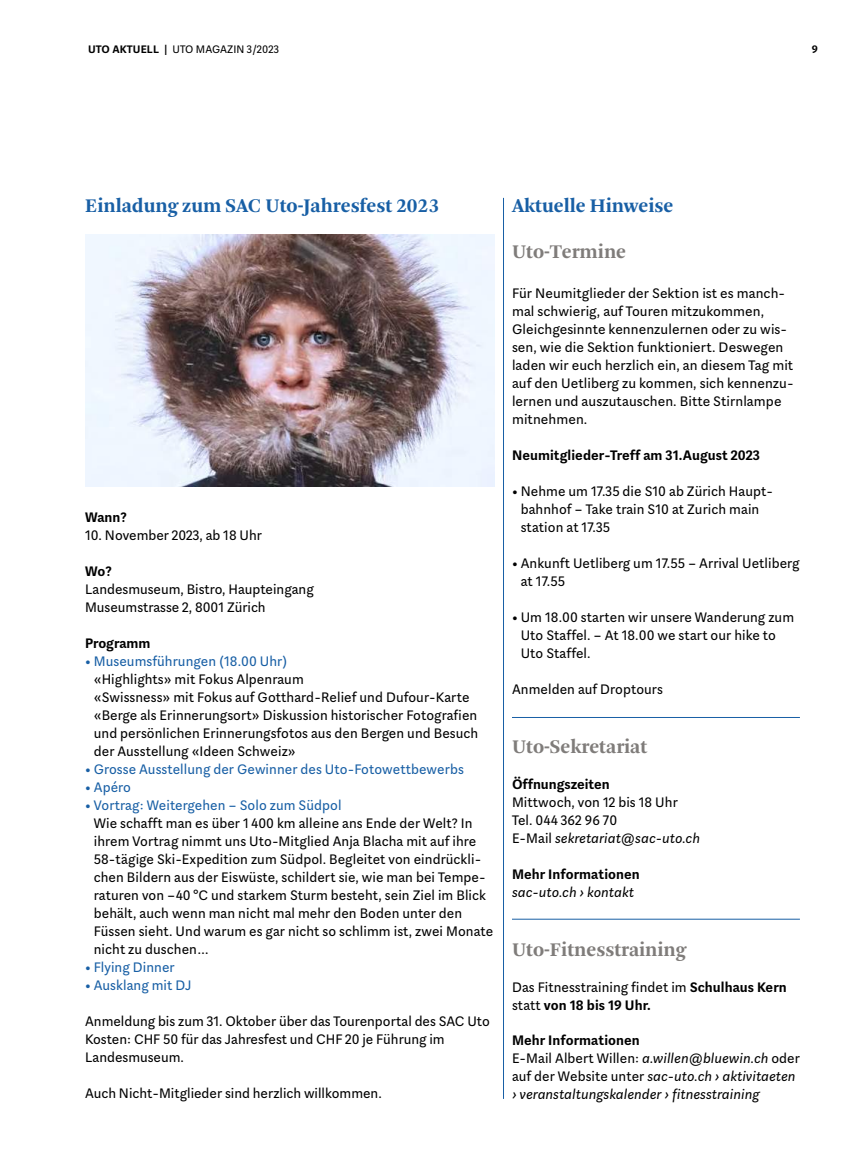
<style>
.page{position:relative;width:851px;height:1149px;background:#fff}
.page>*{position:absolute;margin:0;border:0;box-sizing:border-box;transform-origin:0 0}
.t1{font:700 20.25px "Arnhem";color:#185fa5}
.t2{font:700 20.25px "Arnhem";color:#7f7c7a}
.t3{font:14.25px/18px "Aspen";letter-spacing:.005em;color:#000}
.t4{font:italic 14.25px/18px "Aspen";letter-spacing:.005em;color:#000}
.t5{font:14.25px "Aspen";letter-spacing:.005em;color:#185fa5}
.t6{font:700 14.25px "Aspen";letter-spacing:.005em;color:#000}
.t7{font:11.25px "Aspen";letter-spacing:.01em;color:#000}
.t8{font:700 11.25px "Aspen";color:#000}
.s1{font-weight:700}
.s2{font-style:italic}
.s3{font-weight:700;font-style:normal}
.s4{font-style:normal}
</style>
<div class="page">
<hr style="left:503px;top:198px;width:1px;height:900px;background:#185fa5">
<hr style="left:512px;top:918px;width:287px;height:1px;background:#185fa5">
<hr style="left:512px;top:717px;width:287px;height:1px;background:#185fa5">
<img style="left:85px;top:234px;width:410px;height:252px">
<p class="t7" style="left:88px;top:42px;width:192px"><span class="s1">UTO AKTUELL |</span> UTO MAGAZIN 3/2023</p>
<p class="t8" style="left:811px;top:42px;width:8px">9</p>
<h1 class="t1" style="left:85px;top:195px;width:355px">Einladung zum SAC Uto-Jahresfest 2023</h1>
<p class="t6" style="left:85px;top:507px;width:43px">Wann?</p>
<p class="t3" style="left:85px;top:525px;width:178px">10. November 2023, ab 18 Uhr</p>
<p class="t6" style="left:85px;top:561px;width:28px">Wo?</p>
<p class="t3" style="left:85px;top:579px;width:230px">Landesmuseum, Bistro, Haupteingang<br>Museumstrasse 2, 8001 Zürich</p>
<p class="t6" style="left:85px;top:633px;width:67px">Programm</p>
<p class="t5" style="left:85px;top:651px;width:204px">• Museumsführungen (18.00 Uhr)</p>
<p class="t3" style="left:94px;top:669px;width:386px">«Highlights» mit Fokus Alpenraum<br>«Swissness» mit Fokus auf Gotthard-Relief und Dufour-Karte «Berge als Erinnerungsort» Diskussion historischer Fotografien und persönlichen Erinnerungsfotos aus den Bergen und Besuch der Ausstellung «Ideen Schweiz»</p>
<p class="t5" style="left:85px;top:759px;width:380px">• Grosse Ausstellung der Gewinner des Uto-Fotowettbewerbs</p>
<p class="t5" style="left:85px;top:777px;width:47px">• Apéro</p>
<p class="t5" style="left:85px;top:795px;width:258px">• Vortrag: Weitergehen – Solo zum Südpol</p>
<p class="t3" style="left:94px;top:813px;width:401px">Wie schafft man es über 1 400 km alleine ans Ende der Welt? In ihrem Vortrag nimmt uns Uto-Mitglied Anja Blacha mit auf ihre 58-tägige Ski-Expedition zum Südpol. Begleitet von eindrückli&shy;chen Bildern aus der Eiswüste, schildert sie, wie man bei Tempe&shy;raturen von –40 °C und starkem Sturm besteht, sein Ziel im Blick behält, auch wenn man nicht mal mehr den Boden unter den Füssen sieht. Und warum es gar nicht so schlimm ist, zwei Monate nicht zu duschen…</p>
<p class="t5" style="left:85px;top:957px;width:91px">• Flying Dinner</p>
<p class="t5" style="left:85px;top:975px;width:108px">• Ausklang mit DJ</p>
<p class="t3" style="left:85px;top:1011px;width:406px">Anmeldung bis zum 31. Oktober über das Tourenportal des SAC Uto<br>Kosten: CHF 50 für das Jahresfest und CHF 20 je Führung im<br>Landesmuseum.</p>
<p class="t3" style="left:85px;top:1083px;width:298px">Auch Nicht-Mitglieder sind herzlich willkommen.</p>
<h1 class="t1" style="left:512px;top:195px;width:163px">Aktuelle Hinweise</h1>
<h1 class="t2" style="left:512px;top:240px;width:116px">Uto-Termine</h1>
<p class="t3" style="left:512px;top:284px;width:283px">Für Neumitglieder der Sektion ist es manch&shy;mal schwierig, auf Touren mitzukommen, Gleichgesinnte kennenzulernen oder zu wis&shy;sen, wie die Sektion funktioniert. Deswegen laden wir euch herzlich ein, an diesem Tag mit auf den Uetliberg zu kommen, sich kennenzu&shy;lernen und auszutauschen. Bitte Stirnlampe mitnehmen.</p>
<p class="t6" style="left:512px;top:446px;width:249px">Neumitglieder-Treff am 31.August 2023</p>
<p class="t3" style="left:520px;top:482px;width:254px;text-indent:-9px">• Nehme um 17.35 die S10 ab Zürich Haupt&shy;bahnhof – Take train S10 at Zurich main station at 17.35</p>
<p class="t3" style="left:520px;top:554px;width:280px;text-indent:-9px">• Ankunft Uetliberg um 17.55 – Arrival Uetliberg at 17.55</p>
<p class="t3" style="left:520px;top:608px;width:275px;text-indent:-9px">• Um 18.00 starten wir unsere Wanderung zum<br>Uto Staffel. – At 18.00 we start our hike to<br>Uto Staffel.</p>
<p class="t3" style="left:512px;top:680px;width:152px">Anmelden auf Droptours</p>
<h1 class="t2" style="left:512px;top:735px;width:137px">Uto-Sekretariat</h1>
<p class="t6" style="left:512px;top:774px;width:99px">Öffnungszeiten</p>
<p class="t3" style="left:512px;top:792px;width:189px">Mittwoch, von 12 bis 18 Uhr<br>Tel. 044 362 96 70<br>E-Mail <span class="s2">sekretariat@sac-uto.ch</span></p>
<p class="t6" style="left:512px;top:864px;width:129px">Mehr Informationen</p>
<p class="t4" style="left:512px;top:882px;width:123px">sac-uto.ch › kontakt</p>
<h1 class="t2" style="left:512px;top:937px;width:176px">Uto-Fitnesstraining</h1>
<p class="t3" style="left:512px;top:977px;width:276px">Das Fitnesstraining findet im <span class="s1">Schulhaus Kern </span>statt <span class="s1">von 18 bis 19 Uhr.</span></p>
<p class="t4" style="left:512px;top:1030px;width:289px"><span class="s3">Mehr Informationen<br></span><span class="s4">E-Mail Albert Willen:</span> a.willen@bluewin.ch <span class="s4">oder auf der Website unter</span> sac-uto.ch › aktivitaeten › veranstaltungskalender › fitnesstraining</p>
</div>
